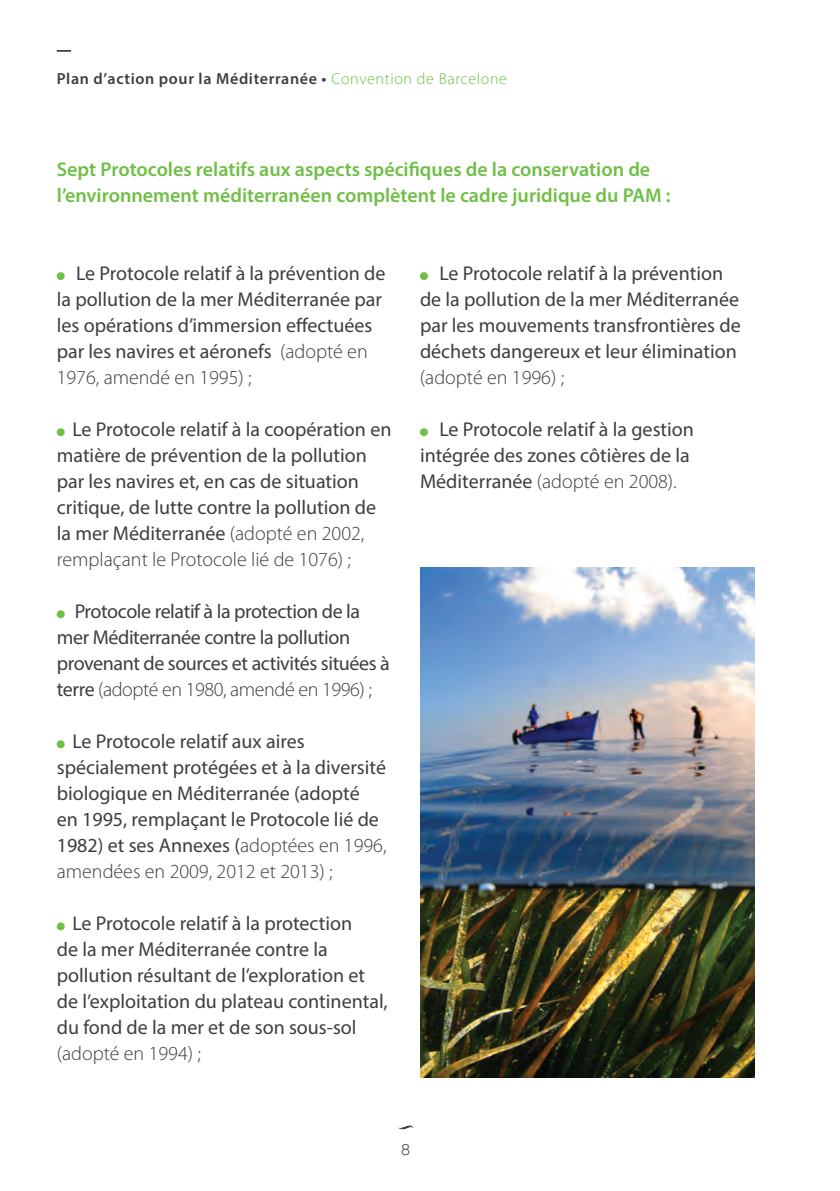
<style>
.page{position:relative;width:840px;height:1191px;background:#fff}
.page>*{position:absolute;margin:0;border:0;box-sizing:border-box;transform-origin:0 0}
.Style_de_paragraphe{font:20px/26px "Myriad Pro";color:#3e3e3f}
.Style_de_paragraphe-2{font:20px/26px "Myriad Pro";letter-spacing:-.02em;color:#3e3e3f}
.Style_de_paragraphe-3{font:600 20px/26px "Myriad Pro";color:#70bf47}
.t1{font:18px "Arquitecta";color:#57585a}
.t2{font:600 16px "Myriad Pro";letter-spacing:.04em;color:#3e3e3f}
.s1{font-weight:300;color:#70bf47}
.s2{font-weight:300}
</style>
<div class="page">
<div style="left:57px;top:272px;width:8px;height:8px;background:#70bf47;border-radius:50%"></div>
<div style="left:57px;top:428px;width:8px;height:8px;background:#70bf47;border-radius:50%"></div>
<div style="left:57px;top:610px;width:8px;height:8px;background:#70bf47;border-radius:50%"></div>
<div style="left:57px;top:740px;width:8px;height:8px;background:#70bf47;border-radius:50%"></div>
<div style="left:57px;top:922px;width:8px;height:8px;background:#70bf47;border-radius:50%"></div>
<div style="left:420px;top:272px;width:7px;height:8px;background:#70bf47;border-radius:50%"></div>
<div style="left:420px;top:428px;width:7px;height:8px;background:#70bf47;border-radius:50%"></div>
<img style="left:420px;top:567px;width:334px;height:510px">
<svg style="left:57px;top:50px;width:14px;height:2px"></svg>
<svg style="left:398px;top:1125px;width:15px;height:5px"></svg>
<p class="t2" style="left:57px;top:69px;width:451px">Plan d’action pour la Méditerranée • <span class="s1">Convention de Barcelone</span></p>
<p class="Style_de_paragraphe-3" style="left:57px;top:156px;width:615px">Sept Protocoles relatifs aux aspects spécifiques de la conservation de l’environnement méditerranéen complètent le cadre juridique du PAM :</p>
<p class="Style_de_paragraphe" style="left:57px;top:260px;width:330px;text-indent:19px">Le Protocole relatif à la prévention de la pollution de la mer Méditerranée par les opérations d’immersion effectuées par les navires et aéronefs <span class="s2">(adopté en 1976, amendé en 1995) ;</span></p>
<p class="Style_de_paragraphe" style="left:57px;top:416px;width:336px;text-indent:16px">Le Protocole relatif à la coopération en matière de prévention de la pollution par les navires et, en cas de situation critique, de lutte contre la pollution de la mer Méditerranée <span class="s2">(adopté en 2002, remplaçant le Protocole lié de 1076) ;</span></p>
<p class="Style_de_paragraphe-2" style="left:57px;top:598px;width:334px;text-indent:18px">Protocole relatif à la protection de la mer Méditerranée contre la pollution provenant de sources et activités situées à terre <span class="s2">(adopté en 1980, amendé en 1996) ;</span></p>
<p class="Style_de_paragraphe" style="left:57px;top:728px;width:331px;text-indent:16px">Le Protocole relatif aux aires spécialement protégées et à la diversité biologique en Méditerranée (adopté<br>en 1995, remplaçant le Protocole lié de 1982) et ses Annexes (<span class="s2">adoptées en 1996, amendées en 2009, 2012 et 2013) ;</span></p>
<p class="Style_de_paragraphe" style="left:57px;top:910px;width:332px;text-indent:16px">Le Protocole relatif à la protection<br>de la mer Méditerranée contre la pollution résultant de l’exploration et de l’exploitation du plateau continental, du fond de la mer et de son sous-sol <span class="s2">(adopté en 1994) ;</span></p>
<p class="Style_de_paragraphe" style="left:420px;top:260px;width:322px;text-indent:19px">Le Protocole relatif à la prévention de la pollution de la mer Méditerranée par les mouvements transfrontières de déchets dangereux et leur élimination <span class="s2">(adopté en 1996) ;</span></p>
<p class="Style_de_paragraphe" style="left:420px;top:416px;width:275px;text-indent:19px">Le Protocole relatif à la gestion intégrée des zones côtières de la<br>Méditerranée <span class="s2">(adopté en 2008).</span></p>
<p class="t1" style="left:401px;top:1138px;width:11px">8</p>
</div>
